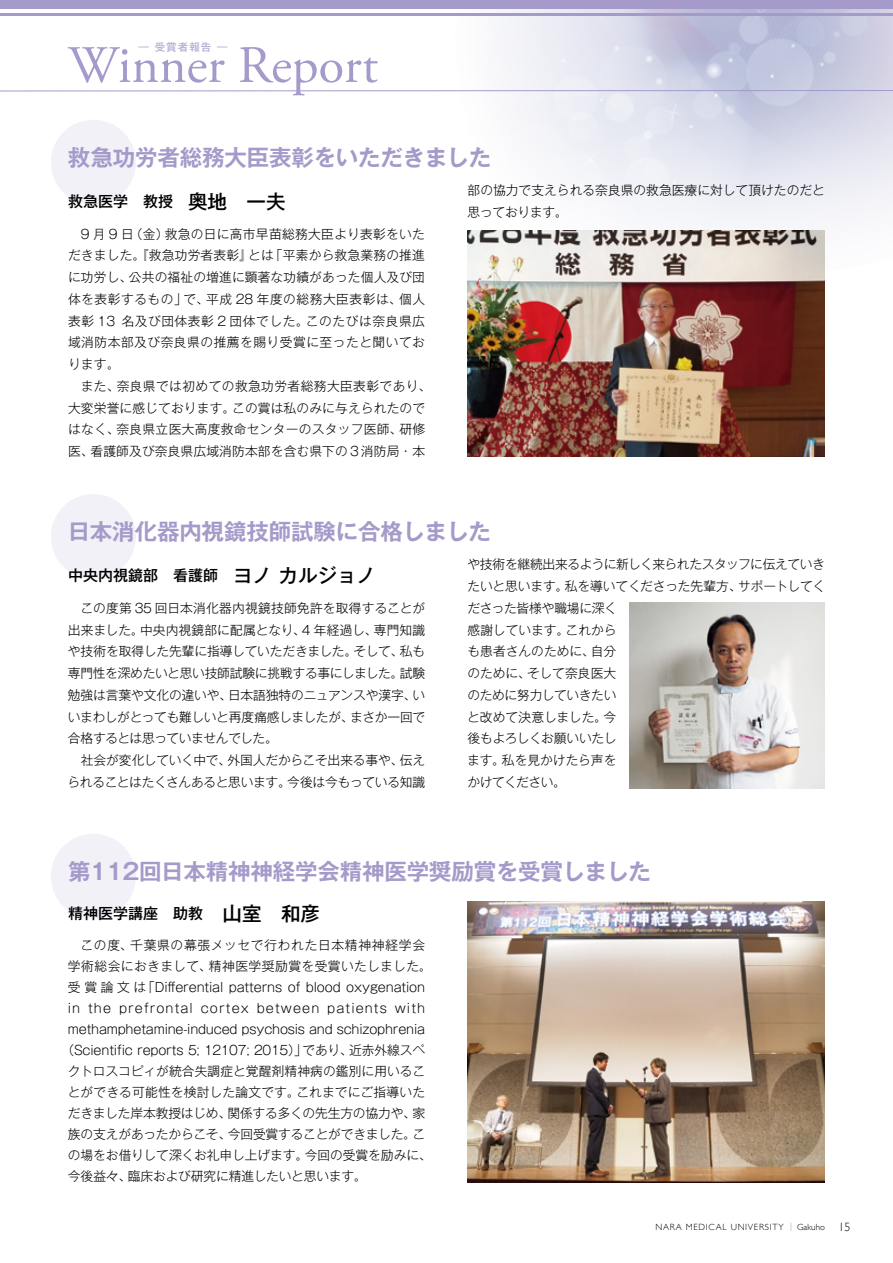
<style>
.page{position:relative;width:893px;height:1263px;background:#fff}
.page>*{position:absolute;margin:0;border:0;box-sizing:border-box;transform-origin:0 0}
.t1{font:52.5px "Adobe Garamond Pro";color:#a59aca}
.t2{font:700 22.5px "Gothic MB101 Pr 6 De";letter-spacing:-.01em;color:#a59aca}
.t3{font:500 15px "Gothic MB101 Pr 6";color:#000}
.t4{font:300 12.75px/21.8px "Gothic MB101 Pr 6";letter-spacing:-.005em;color:#000}
.t5{font:300 12.75px "Gothic MB101 Pr 6";letter-spacing:.085em;color:#000}
.t6{font:300 12.75px "Gothic MB101 Pr 6";letter-spacing:.035em;color:#000}
.t7{font:300 12.75px "Gothic MB101 Pr 6";letter-spacing:.055em;color:#000}
.t8{font:500 10.5px "Gothic MB101 Pr 6";letter-spacing:.1em;color:#b7aed5}
.t9{font:300 9px "Gill Sans";letter-spacing:.08em;color:#000}
.s1{font-size:19.5px}
.s2{font-size:12px}
</style>
<div class="page">
<img style="left:467px;top:9px;width:426px;height:273px">
<div style="left:0;top:0;width:893px;height:9px;background:#a59aca"></div>
<hr style="left:0;top:13px;width:893px;height:3px;background:#a59aca">
<svg style="left:0;top:90px;width:893px;height:2px;background:#c8c3df"></svg>
<div style="left:51px;top:494px;width:85px;height:85px;background:#f2f1f8;border-radius:50%"></div>
<div style="left:51px;top:120px;width:85px;height:85px;background:#f2f1f8;border-radius:50%"></div>
<img style="left:468px;top:231px;width:357px;height:225px">
<img style="left:629px;top:602px;width:196px;height:187px">
<div style="left:51px;top:834px;width:85px;height:85px;background:#f2f1f8;border-radius:50%"></div>
<img style="left:468px;top:901px;width:357px;height:281px">
<p class="t8" style="left:139px;top:38px;width:90px">― 受賞者報告 ―</p>
<h1 class="t1" style="left:68px;top:34px;width:311px">Winner Report</h1>
<h2 class="t2" style="left:68px;top:139px;width:425px">救急功労者総務大臣表彰をいただきました</h2>
<p class="t3" style="left:68px;top:189px;width:219px">救急医学　教授　<span class="s1">奥地　一夫</span></p>
<p class="t4" style="left:68px;top:222px;width:359px;text-align:justify;text-indent:13px">9 月 9 日（金）救急の日に高市早苗総務大臣より表彰をいただきました。『救急功労者表彰』とは「平素から救急業務の推進に功労し、公共の福祉の増進に顕著な功績があった個人及び団体を表彰するもの」で、平成 28 年度の総務大臣表彰は、個人表彰 13 名及び団体表彰 2 団体でした。このたびは奈良県広域消防本部及び奈良県の推薦を賜り受賞に至ったと聞いております。</p>
<p class="t4" style="left:68px;top:374px;width:365px;text-indent:13px">また、奈良県では初めての救急功労者総務大臣表彰であり、大変栄誉に感じております。この賞は私のみに与えられたのではなく、奈良県立医大高度救命センターのスタッフ医師、研修医、看護師及び奈良県広域消防本部を含む県下の３消防局・本</p>
<p class="t4" style="left:468px;top:178px;width:359px">部の協力で支えられる奈良県の救急医療に対して頂けたのだと思っております。</p>
<h2 class="t2" style="left:68px;top:513px;width:425px">日本消化器内視鏡技師試験に合格しました</h2>
<p class="t3" style="left:68px;top:563px;width:309px">中央内視鏡部　看護師　<span class="s1">ヨノ カルジョノ</span></p>
<p class="t4" style="left:68px;top:596px;width:359px;text-align:justify;text-indent:13px">この度第 35 回日本消化器内視鏡技師免許を取得することが出来ました。中央内視鏡部に配属となり、4 年経過し、専門知識や技術を取得した先輩に指導していただきました。そして、私も専門性を深めたいと思い技師試験に挑戦する事にしました。試験勉強は言葉や文化の違いや、日本語独特のニュアンスや漢字、いいまわしがとっても難しいと再度痛感しましたが、まさか一回で合格するとは思っていませんでした。</p>
<p class="t4" style="left:68px;top:748px;width:359px;text-align:right">社会が変化していく中で、外国人だからこそ出来る事や、伝えられることはたくさんあると思います。今後は今もっている知識</p>
<p class="t4" style="left:467px;top:553px;width:359px">や技術を継続出来るように新しく来られたスタッフに伝えていきたいと思います。私を導いてくださった先輩方、サポートしてくださった皆様や職場に深く<br>感謝しています。これから<br>も患者さんのために、自分<br>のために、そして奈良医大<br>のために努力していきたい<br>と改めて決意しました。今<br>後もよろしくお願いいたし<br>ます。私を見かけたら声を<br>かけてください。</p>
<h2 class="t2" style="left:68px;top:852px;width:585px">第112回日本精神神経学会精神医学奨励賞を受賞しました</h2>
<p class="t3" style="left:68px;top:901px;width:253px">精神医学講座　助教<span class="s1">　山室 和彦</span></p>
<p class="t7" style="left:81px;top:934px;width:346px">この度、千葉県の幕張メッセで行われた日本精神神経学会</p>
<p class="t6" style="left:68px;top:955px;width:365px">学術総会におきまして、精神医学奨励賞を受賞いたしました。</p>
<p class="t4" style="left:68px;top:975px;width:359px">受賞論文は「Differential patterns of blood oxygenation</p>
<p class="t5" style="left:68px;top:997px;width:359px">in the prefrontal cortex between patients with</p>
<p class="t4" style="left:68px;top:1017px;width:359px">methamphetamine-induced psychosis and schizophrenia</p>
<p class="t4" style="left:61px;top:1038px;width:365px">（Scientific reports 5; 12107; 2015）」であり、近赤外線スペ</p>
<p class="t4" style="left:68px;top:1059px;width:359px">クトロスコピィが統合失調症と覚醒剤精神病の鑑別に用いるこ</p>
<p class="t4" style="left:68px;top:1080px;width:359px">とができる可能性を検討した論文です。これまでにご指導いた</p>
<p class="t4" style="left:68px;top:1101px;width:359px">だきました岸本教授はじめ、関係する多くの先生方の協力や、家</p>
<p class="t4" style="left:68px;top:1122px;width:359px">族の支えがあったからこそ、今回受賞することができました。こ</p>
<p class="t4" style="left:68px;top:1143px;width:365px">の場をお借りして深くお礼申し上げます。今回の受賞を励みに、</p>
<p class="t4" style="left:68px;top:1164px;width:300px">今後益々、臨床および研究に精進したいと思います。</p>
<p class="t9" style="left:655px;top:1220px;width:196px">NARA MEDICAL UNIVERSITY <sup>|</sup> Gakuho <span class="s2">15</span></p>
</div>
